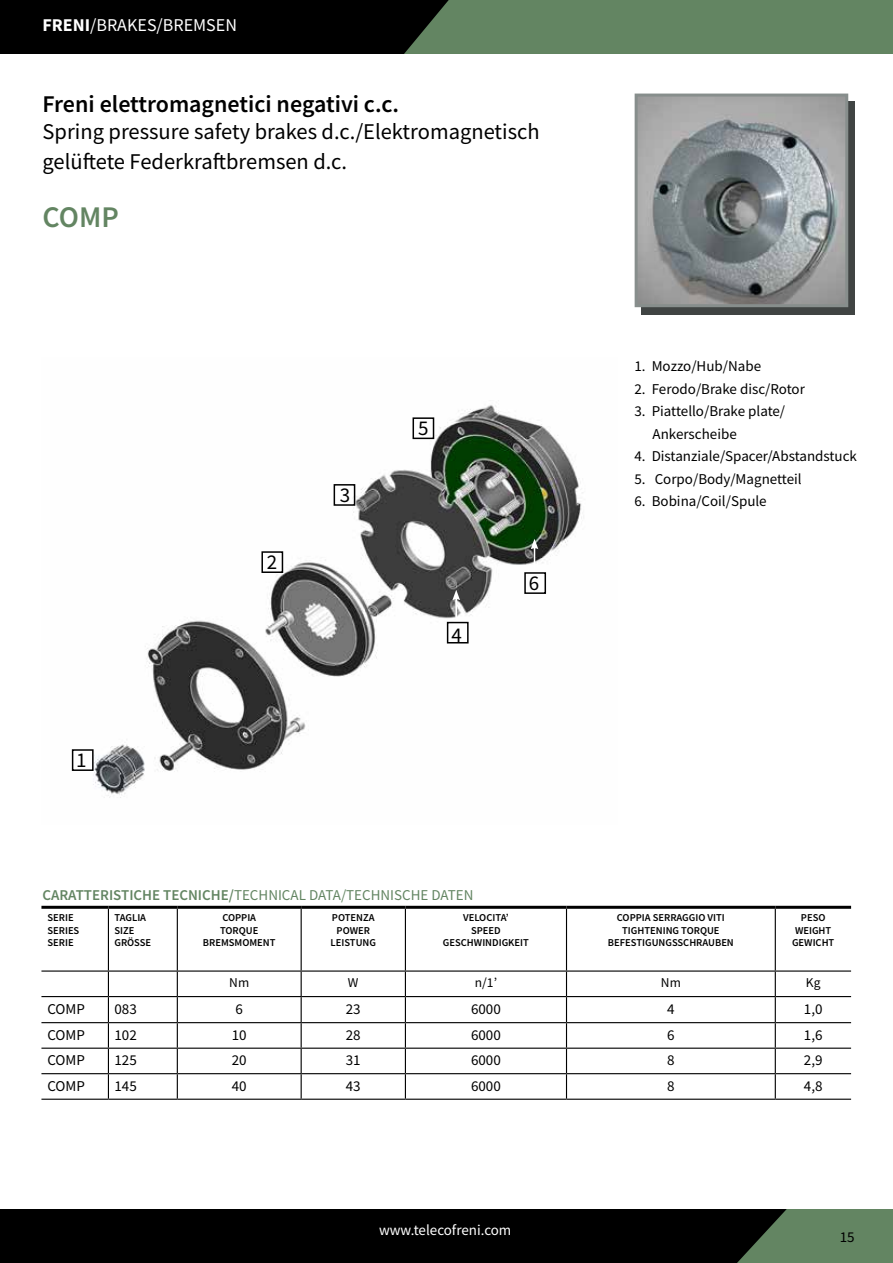
<style>
.page{position:relative;width:893px;height:1263px;background:#fff}
.page>*{position:absolute;margin:0;border:0;box-sizing:border-box;transform-origin:0 0}
.t1{font:600 30px "Source Sans Pro";color:#638562}
.t2{font:600 24px "Source Sans Pro";color:#000}
.t3{font:22.5px/30.6px "Source Sans Pro";color:#000}
.t4{font:21px "Source Sans Pro";color:#000}
.t5{font:18px "Source Sans Pro";color:#fff}
.t6{font:15px/22.5px "Source Sans Pro";color:#000}
.t7{font:15px "Source Sans Pro";color:#638562}
.t8{font:15px "Source Sans Pro";color:#fff}
.t9{font:13.5px "Source Sans Pro";color:#000}
.t10{font:600 10.5px/12.6px "Source Sans Pro";color:#000;text-align:center}
.s1{font-weight:700}
.s2{font-weight:600}
.s3{color:#000}
</style>
<div class="page">
<div style="left:0;top:0;width:893px;height:54px;background:#000"></div>
<div style="left:404px;top:0;width:489px;height:54px;background:#638562"></div>
<svg style="left:0;top:1209px;width:893px;height:54px;background:#0e130e"></svg>
<div style="left:641px;top:101px;width:214px;height:214px;background:#404443"></div>
<hr style="left:41px;top:970px;width:67px;height:2px;background:#000">
<hr style="left:108px;top:970px;width:69px;height:2px;background:#000">
<hr style="left:177px;top:970px;width:124px;height:2px;background:#000">
<hr style="left:301px;top:970px;width:104px;height:2px;background:#000">
<hr style="left:405px;top:970px;width:161px;height:2px;background:#000">
<hr style="left:566px;top:970px;width:209px;height:2px;background:#000">
<hr style="left:775px;top:970px;width:76px;height:2px;background:#000">
<hr style="left:108px;top:909px;width:1px;height:61px;background:#000">
<hr style="left:177px;top:909px;width:1px;height:61px;background:#000">
<hr style="left:301px;top:909px;width:1px;height:61px;background:#000">
<hr style="left:405px;top:909px;width:1px;height:61px;background:#000">
<hr style="left:566px;top:909px;width:1px;height:61px;background:#000">
<hr style="left:775px;top:909px;width:1px;height:61px;background:#000">
<hr style="left:41px;top:1022px;width:67px;height:1px;background:#000">
<hr style="left:108px;top:1022px;width:69px;height:1px;background:#000">
<hr style="left:177px;top:1022px;width:124px;height:1px;background:#000">
<hr style="left:301px;top:1022px;width:104px;height:1px;background:#000">
<hr style="left:405px;top:1022px;width:161px;height:1px;background:#000">
<hr style="left:566px;top:1022px;width:209px;height:1px;background:#000">
<hr style="left:775px;top:1022px;width:76px;height:1px;background:#000">
<hr style="left:41px;top:1047px;width:67px;height:2px;background:#000">
<hr style="left:108px;top:1047px;width:69px;height:2px;background:#000">
<hr style="left:177px;top:1047px;width:124px;height:2px;background:#000">
<hr style="left:301px;top:1047px;width:104px;height:2px;background:#000">
<hr style="left:405px;top:1047px;width:161px;height:2px;background:#000">
<hr style="left:566px;top:1047px;width:209px;height:2px;background:#000">
<hr style="left:775px;top:1047px;width:76px;height:2px;background:#000">
<hr style="left:41px;top:1073px;width:67px;height:1px;background:#000">
<hr style="left:108px;top:1073px;width:69px;height:1px;background:#000">
<hr style="left:177px;top:1073px;width:124px;height:1px;background:#000">
<hr style="left:301px;top:1073px;width:104px;height:1px;background:#000">
<hr style="left:405px;top:1073px;width:161px;height:1px;background:#000">
<hr style="left:566px;top:1073px;width:209px;height:1px;background:#000">
<hr style="left:775px;top:1073px;width:76px;height:1px;background:#000">
<hr style="left:41px;top:1099px;width:67px;height:1px;background:#000">
<hr style="left:108px;top:1099px;width:69px;height:1px;background:#000">
<hr style="left:177px;top:1099px;width:124px;height:1px;background:#000">
<hr style="left:301px;top:1099px;width:104px;height:1px;background:#000">
<hr style="left:405px;top:1099px;width:161px;height:1px;background:#000">
<hr style="left:566px;top:1099px;width:209px;height:1px;background:#000">
<hr style="left:775px;top:1099px;width:76px;height:1px;background:#000">
<hr style="left:41px;top:906px;width:67px;height:3px;background:#000">
<hr style="left:108px;top:906px;width:69px;height:3px;background:#000">
<hr style="left:177px;top:906px;width:124px;height:3px;background:#000">
<hr style="left:301px;top:906px;width:104px;height:3px;background:#000">
<hr style="left:405px;top:906px;width:161px;height:3px;background:#000">
<hr style="left:566px;top:906px;width:209px;height:3px;background:#000">
<hr style="left:775px;top:906px;width:76px;height:3px;background:#000">
<hr style="left:41px;top:996px;width:67px;height:1px;background:#000">
<hr style="left:108px;top:996px;width:69px;height:1px;background:#000">
<hr style="left:177px;top:996px;width:124px;height:1px;background:#000">
<hr style="left:301px;top:996px;width:104px;height:1px;background:#000">
<hr style="left:405px;top:996px;width:161px;height:1px;background:#000">
<hr style="left:566px;top:996px;width:209px;height:1px;background:#000">
<hr style="left:775px;top:996px;width:76px;height:1px;background:#000">
<svg style="left:108px;top:972px;width:1px;height:127px"></svg>
<svg style="left:177px;top:972px;width:1px;height:127px"></svg>
<svg style="left:301px;top:972px;width:1px;height:127px"></svg>
<svg style="left:405px;top:972px;width:1px;height:127px"></svg>
<svg style="left:566px;top:972px;width:1px;height:127px"></svg>
<svg style="left:775px;top:972px;width:1px;height:127px"></svg>
<img style="left:71px;top:405px;width:512px;height:393px">
<div style="left:261px;top:551px;width:22px;height:22px;border:2px solid #000"></div>
<div style="left:72px;top:749px;width:22px;height:22px;border:2px solid #000"></div>
<div style="left:334px;top:484px;width:21px;height:22px;border:2px solid #000"></div>
<div style="left:413px;top:417px;width:21px;height:22px;border:2px solid #000"></div>
<div style="left:447px;top:622px;width:22px;height:21px;border:2px solid #000"></div>
<hr style="left:455px;top:598px;width:2px;height:22px;background:#fff">
<svg style="left:452px;top:590px;width:8px;height:10px"></svg>
<svg style="left:634px;top:93px;width:215px;height:215px;background:#8e9394"></svg>
<div style="left:524px;top:572px;width:22px;height:22px;border:2px solid #000"></div>
<svg style="left:531px;top:539px;width:7px;height:33px"></svg>
<p class="t5" style="left:43px;top:13px;width:196px"><span class="s1">FRENI</span>/BRAKES/BREMSEN</p>
<h2 class="t2" style="left:43px;top:88px;width:358px">Freni elettromagnetici negativi c.c.</h2>
<h3 class="t3" style="left:43px;top:116px;width:499px">Spring pressure safety brakes d.c./Elektromagnetisch gelüftete Federkraftbremsen d.c.</h3>
<h1 class="t1" style="left:43px;top:197px;width:78px">COMP</h1>
<h3 class="t4" style="left:76px;top:747px;width:12px">1</h3>
<h3 class="t4" style="left:267px;top:549px;width:12px">2</h3>
<h3 class="t4" style="left:340px;top:482px;width:12px">3</h3>
<h3 class="t4" style="left:418px;top:415px;width:12px">5</h3>
<h3 class="t4" style="left:451px;top:621px;width:12px">4</h3>
<h3 class="t4" style="left:529px;top:570px;width:12px">6</h3>
<p class="t6" style="left:634px;top:355px;width:128px">1. Mozzo/Hub/Nabe</p>
<p class="t6" style="left:634px;top:377px;width:172px">2. Ferodo/Brake disc/Rotor</p>
<p class="t6" style="left:652px;top:400px;width:134px;text-indent:-18px">3. Piattello/Brake plate/<br>Ankerscheibe</p>
<p class="t6" style="left:634px;top:445px;width:224px">4. Distanziale/Spacer/Abstandstuck</p>
<p class="t6" style="left:634px;top:467px;width:169px">5. Corpo/Body/Magnetteil</p>
<p class="t6" style="left:634px;top:490px;width:134px">6. Bobina/Coil/Spule</p>
<p class="t7" style="left:43px;top:885px;width:432px"><span class="s2">CARATTERISTICHE TECNICHE/</span>TECHNICAL DATA/TECHNISCHE DATEN</p>
<p class="t10" style="left:47px;top:911px;width:33px;text-align:left">SERIE<br>SERIES<br>SERIE</p>
<p class="t10" style="left:114px;top:911px;width:38px;text-align:left">TAGLIA<br>SIZE<br>GRÖSSE</p>
<p class="t10" style="left:203px;top:911px;width:74px">COPPIA<br>TORQUE<br>BREMSMOMENT</p>
<p class="t10" style="left:331px;top:911px;width:47px">POTENZA<br>POWER<br>LEISTUNG</p>
<p class="t10" style="left:443px;top:911px;width:87px">VELOCITA’<br>SPEED<br>GESCHWINDIGKEIT</p>
<p class="t10" style="left:608px;top:911px;width:127px">COPPIA SERRAGGIO VITI<br>TIGHTENING TORQUE<br>BEFESTIGUNGSSCHRAUBEN</p>
<p class="t10" style="left:792px;top:911px;width:44px">PESO<br>WEIGHT<br>GEWICHT</p>
<p class="t9" style="left:229px;top:974px;width:21px">Nm</p>
<p class="t9" style="left:348px;top:974px;width:12px">W</p>
<p class="t9" style="left:475px;top:974px;width:24px">n/1’</p>
<p class="t9" style="left:661px;top:974px;width:21px">Nm</p>
<p class="t9" style="left:806px;top:974px;width:16px">Kg</p>
<p class="t6" style="left:47px;top:998px;width:39px">COMP</p>
<p class="t6" style="left:114px;top:998px;width:24px">083</p>
<p class="t6" style="left:235px;top:998px;width:9px">6</p>
<p class="t6" style="left:346px;top:998px;width:16px">23</p>
<p class="t6" style="left:471px;top:998px;width:31px">6000</p>
<p class="t6" style="left:667px;top:998px;width:9px">4</p>
<p class="t6" style="left:804px;top:998px;width:20px">1,0</p>
<p class="t6" style="left:47px;top:1023px;width:39px">COMP</p>
<p class="t6" style="left:114px;top:1023px;width:24px">102</p>
<p class="t6" style="left:232px;top:1023px;width:16px">10</p>
<p class="t6" style="left:346px;top:1023px;width:16px">28</p>
<p class="t6" style="left:471px;top:1023px;width:31px">6000</p>
<p class="t6" style="left:667px;top:1023px;width:9px">6</p>
<p class="t6" style="left:804px;top:1023px;width:20px">1,6</p>
<p class="t6" style="left:47px;top:1049px;width:39px">COMP</p>
<p class="t6" style="left:114px;top:1049px;width:24px">125</p>
<p class="t6" style="left:232px;top:1049px;width:16px">20</p>
<p class="t6" style="left:346px;top:1049px;width:16px">31</p>
<p class="t6" style="left:471px;top:1049px;width:31px">6000</p>
<p class="t6" style="left:667px;top:1049px;width:9px">8</p>
<p class="t6" style="left:804px;top:1049px;width:20px">2,9</p>
<p class="t6" style="left:47px;top:1075px;width:39px">COMP</p>
<p class="t6" style="left:114px;top:1075px;width:24px">145</p>
<p class="t6" style="left:232px;top:1075px;width:16px">40</p>
<p class="t6" style="left:346px;top:1075px;width:16px">43</p>
<p class="t6" style="left:471px;top:1075px;width:31px">6000</p>
<p class="t6" style="left:667px;top:1075px;width:9px">8</p>
<p class="t6" style="left:804px;top:1075px;width:20px">4,8</p>
<p class="t8" style="left:368px;top:1221px;width:145px"><span class="s3">w</span>www.telecofreni.com</p>
<p class="t6" style="left:840px;top:1225px;width:16px">15</p>
</div>
